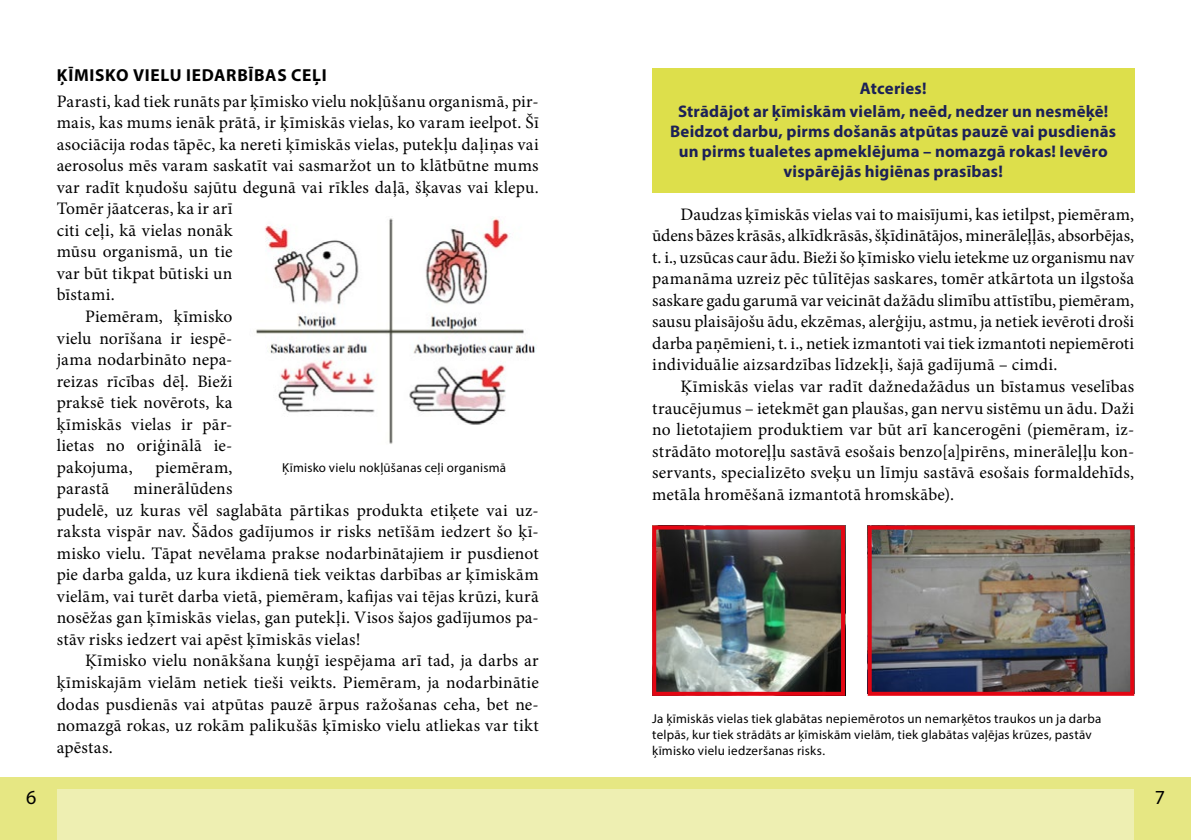
<style>
.page{position:relative;width:1191px;height:840px;background:#fff}
.page>*{position:absolute;margin:0;border:0;box-sizing:border-box;transform-origin:0 0}
.t1{font:20px "Myriad Pro";color:#000}
.t2{font:17.6px/21.6px "Minion Pro";letter-spacing:.015em;color:#000;text-align:justify}
.t3{font:700 17.4px "Myriad Pro";letter-spacing:.04em;color:#000}
.t4{font:700 16.8px/20px "Myriad Pro";letter-spacing:.015em;color:#1c2157;text-align:center}
.t5{font:13px/16px "Myriad Pro";letter-spacing:.02em;color:#000}
</style>
<div class="page">
<div style="left:0;top:777px;width:595px;height:62px;background:#e6e783"></div>
<div style="left:57px;top:788px;width:538px;height:51px;background:#eeefb2"></div>
<div style="left:595px;top:777px;width:596px;height:62px;background:#e6e783"></div>
<div style="left:595px;top:788px;width:539px;height:51px;background:#eeefb2"></div>
<div style="left:652px;top:68px;width:482px;height:41px;background:#dddf4b"></div>
<div style="left:652px;top:91px;width:482px;height:101px;background:#dddf4b"></div>
<img style="left:657px;top:530px;width:183px;height:160px">
<div style="left:652px;top:525px;width:193px;height:170px;border:4px solid #e30613"></div>
<img style="left:872px;top:530px;width:257px;height:160px">
<div style="left:867px;top:525px;width:267px;height:170px;border:4px solid #e30613"></div>
<img style="left:256px;top:217px;width:281px;height:227px">
<p class="t3" style="left:57px;top:64px;width:271px">ĶĪMISKO VIELU IEDARBĪBAS CEĻI</p>
<p class="t2" style="left:57px;top:90px;width:483px">Parasti, kad tiek runāts par ķīmisko vielu nokļūšanu organismā, pir-</p>
<p class="t2" style="left:57px;top:112px;width:483px">mais, kas mums ienāk prātā, ir ķīmiskās vielas, ko varam ieelpot. Šī</p>
<p class="t2" style="left:57px;top:133px;width:483px">asociācija rodas tāpēc, ka nereti ķīmiskās vielas, putekļu daļiņas vai</p>
<p class="t2" style="left:57px;top:155px;width:483px">aerosolus mēs varam saskatīt vai sasmaržot un to klātbūtne mums</p>
<p class="t2" style="left:57px;top:176px;width:483px">var radīt kņudošu sajūtu degunā vai rīkles daļā, šķavas vai klepu.</p>
<p class="t2" style="left:57px;top:198px;width:177px">Tomēr jāatceras, ka ir arī</p>
<p class="t2" style="left:57px;top:219px;width:177px">citi ceļi, kā vielas nonāk</p>
<p class="t2" style="left:57px;top:241px;width:177px">mūsu organismā, un tie</p>
<p class="t2" style="left:57px;top:262px;width:177px">var būt tikpat būtiski un</p>
<p class="t2" style="left:57px;top:284px;width:60px">bīstami.</p>
<p class="t2" style="left:85px;top:305px;width:149px">Piemēram, ķīmisko</p>
<p class="t2" style="left:57px;top:327px;width:177px">vielu norīšana ir iespē-</p>
<p class="t2" style="left:57px;top:348px;width:177px">jama nodarbināto nepa-</p>
<p class="t2" style="left:57px;top:370px;width:177px">reizas rīcības dēļ. Bieži</p>
<p class="t2" style="left:57px;top:391px;width:177px">praksē tiek novērots, ka</p>
<p class="t2" style="left:57px;top:413px;width:177px">ķīmiskās vielas ir pār-</p>
<p class="t2" style="left:57px;top:434px;width:177px">lietas no oriģinālā ie-</p>
<p class="t2" style="left:57px;top:456px;width:77px">pakojuma,</p>
<p class="t2" style="left:156px;top:456px;width:78px">piemēram,</p>
<p class="t2" style="left:57px;top:477px;width:54px">parastā</p>
<p class="t5" style="left:282px;top:459px;width:225px">Ķīmisko vielu nokļūšanas ceļi organismā</p>
<p class="t2" style="left:57px;top:477px;width:483px;text-align:left;text-indent:77px">minerālūdens<br>pudelē, uz kuras vēl saglabāta pārtikas produkta etiķete vai uz&shy;raksta vispār nav. Šādos gadījumos ir risks netīšām iedzert šo ķī&shy;misko vielu. Tāpat nevēlama prakse nodarbinātajiem ir pusdienot pie darba galda, uz kura ikdienā tiek veiktas darbības ar ķīmiskām vielām, vai turēt darba vietā, piemēram, kafijas vai tējas krūzi, kurā nosēžas gan ķīmiskās vielas, gan putekļi. Visos šajos gadījumos pa&shy;stāv risks iedzert vai apēst ķīmiskās vielas!</p>
<p class="t2" style="left:57px;top:649px;width:483px;text-indent:28px">Ķīmisko vielu nonākšana kuņģī iespējama arī tad, ja darbs ar ķīmiskajām vielām netiek tieši veikts. Piemēram, ja nodarbinātie dodas pusdienās vai atpūtas pauzē ārpus ražošanas ceha, bet ne&shy;nomazgā rokas, uz rokām palikušās ķīmisko vielu atliekas var tikt apēstas.</p>
<p class="t4" style="left:678px;top:76px;width:432px;line-height:22.8px">Atceries!<br>Strādājot ar ķīmiskām vielām, neēd, nedzer un nesmēķē!</p>
<p class="t4" style="left:670px;top:120px;width:447px">Beidzot darbu, pirms došanās atpūtas pauzē vai pusdienās un pirms tualetes apmeklējuma – nomazgā rokas! Ievēro vispārējās higiēnas prasības!</p>
<p class="t2" style="left:652px;top:203px;width:483px;text-indent:28px">Daudzas ķīmiskās vielas vai to maisījumi, kas ietilpst, piemēram, ūdens bāzes krāsās, alkīdkrāsās, šķīdinātājos, minerāleļļās, absorbējas, t. i., uzsūcas caur ādu. Bieži šo ķīmisko vielu ietekme uz organismu nav pamanāma uzreiz pēc tūlītējas saskares, tomēr atkārtota un ilgstoša saskare gadu garumā var veicināt dažādu slimību attīstību, piemēram, sausu plaisājošu ādu, ekzēmas, alerģiju, astmu, ja netiek ievēroti droši darba paņēmieni, t. i., netiek izmantoti vai tiek izmantoti nepiemēroti individuālie aizsardzības līdzekļi, šajā gadījumā – cimdi.</p>
<p class="t2" style="left:652px;top:375px;width:483px;text-indent:28px">Ķīmiskās vielas var radīt dažnedažādus un bīstamus veselības traucējumus – ietekmēt gan plaušas, gan nervu sistēmu un ādu. Daži no lietotajiem produktiem var būt arī kancerogēni (piemēram, iz&shy;strādāto motoreļļu sastāvā esošais benzo[a]pirēns, minerāleļļu kon&shy;servants, specializēto sveķu un līmju sastāvā esošais formaldehīds, metāla hromēšanā izmantotā hromskābe).</p>
<p class="t5" style="left:652px;top:709px;width:451px">Ja ķīmiskās vielas tiek glabātas nepiemērotos un nemarķētos traukos un ja darba telpās, kur tiek strādāts ar ķīmiskām vielām, tiek glabātas vaļējas krūzes, pastāv ķīmisko vielu iedzeršanas risks.</p>
<p class="t1" style="left:26px;top:784px;width:12px">6</p>
<p class="t1" style="left:1154px;top:784px;width:12px">7</p>
</div>
